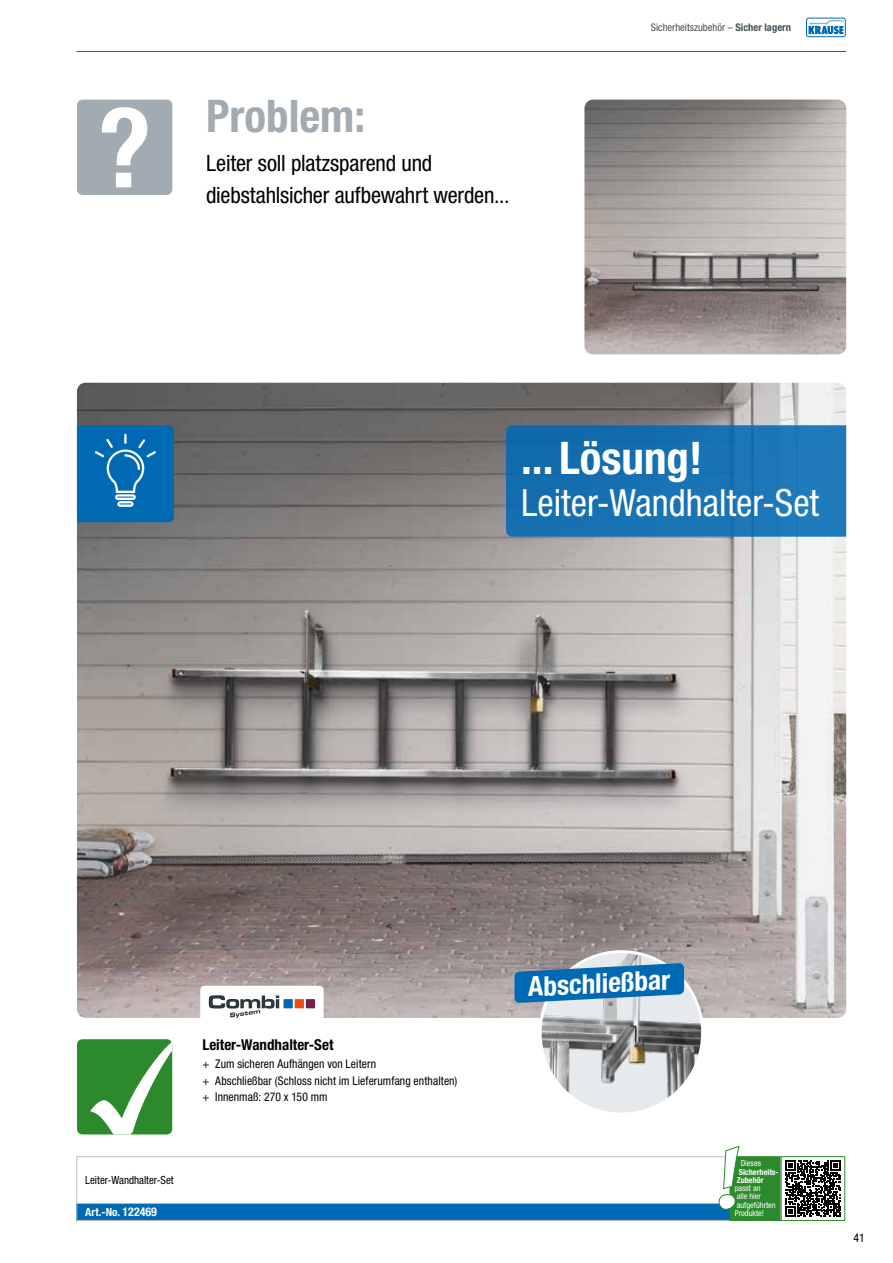
<style>
.page{position:relative;width:893px;height:1263px;background:#fff}
.page>*{position:absolute;margin:0;border:0;box-sizing:border-box;transform-origin:0 0}
.t1{font:700 condensed 45px "Helvetica Neue LTW1 G";color:#fff}
.t2{font:700 condensed 45px "Helvetica Neue LTW1 G";color:#a1abb1}
.t3{font:condensed 37.5px "Helvetica Neue LTW1 G";color:#fff}
.t4{font:700 condensed 27.3px "Helvetica Neue LTW1 G";color:#fff}
.t5{font:condensed 22.5px/31.2px "Helvetica Neue LTW1 G";letter-spacing:-.01em;color:#000}
.t6{font:700 condensed 15px "Helvetica Neue LTW1 G";color:#000}
.t7{font:condensed 12px/16.4px "Helvetica Neue LTW1 G";letter-spacing:.01em;color:#000}
.t8{font:condensed 11.25px "Helvetica Neue LTW1 G";color:#000}
.t9{font:700 condensed 11.25px "Helvetica Neue LTW1 G";color:#fff}
.t10{font:condensed 10.5px "Helvetica Neue LTW1 G";color:#455055}
.t11{font:condensed 8.25px/8.2px "Helvetica Neue LTW1 G";color:#fff}
.t12{font:700 condensed 8.25px/8.2px "Helvetica Neue LTW1 G";color:#fff}
.s1{font-weight:700}
.s2{font-size:12px}
</style>
<div class="page">
<svg style="left:806px;top:17px;width:40px;height:21px"></svg>
<svg style="left:806px;top:18px;width:40px;height:19px"></svg>
<hr style="left:77px;top:51px;width:769px;height:1px;background:#0069b4">
<img style="left:77px;top:383px;width:769px;height:635px">
<img style="left:584px;top:100px;width:262px;height:254px">
<svg style="left:506px;top:425px;width:340px;height:112px;background:#1872b2"></svg>
<div style="left:200px;top:986px;width:124px;height:50px;background:#fff;border-radius:4px"></div>
<div style="left:284px;top:999px;width:9px;height:9px;background:#0069b4"></div>
<div style="left:295px;top:999px;width:9px;height:9px;background:#e94e0f"></div>
<div style="left:306px;top:999px;width:9px;height:9px;background:#70214a"></div>
<svg style="left:209px;top:995px;width:70px;height:23px"></svg>
<div style="left:77px;top:100px;width:95px;height:95px;background:#a1abb1;border-radius:5px"></div>
<svg style="left:102px;top:107px;width:45px;height:80px"></svg>
<div style="left:77px;top:1039px;width:95px;height:95px;background:#2c8a2c;border-radius:5px"></div>
<svg style="left:90px;top:1039px;width:82px;height:95px"></svg>
<svg style="left:77px;top:425px;width:97px;height:97px;background:#1072b8"></svg>
<img style="left:540px;top:952px;width:163px;height:162px;border-radius:81px">
<div style="left:539px;top:950px;width:165px;height:165px;border:3px solid #fff;border-radius:50%"></div>
<svg style="left:514px;top:963px;width:170px;height:40px;background:#2d7eb9"></svg>
<svg style="left:78px;top:1157px;width:766px;height:46px"></svg>
<div style="left:730px;top:1157px;width:51px;height:63px;background:#2c8a2c"></div>
<div style="left:77px;top:1203px;width:653px;height:17px;background:#0069b4"></div>
<hr style="left:77px;top:1156px;width:653px;height:1px;background:#b8c1c6">
<hr style="left:77px;top:1157px;width:1px;height:46px;background:#b8c1c6">
<hr style="left:781px;top:1157px;width:1px;height:46px;background:#b8c1c6">
<hr style="left:77px;top:1203px;width:653px;height:1px;background:#b8c1c6">
<svg style="left:77px;top:1204px;width:1px;height:16px"></svg>
<hr style="left:77px;top:1220px;width:653px;height:1px;background:#b8c1c6">
<hr style="left:730px;top:1156px;width:51px;height:1px;background:#2c8a2c">
<hr style="left:781px;top:1156px;width:64px;height:1px;background:#2c8a2c">
<hr style="left:844px;top:1157px;width:1px;height:46px;background:#2c8a2c">
<hr style="left:730px;top:1220px;width:51px;height:1px;background:#2c8a2c">
<hr style="left:781px;top:1220px;width:64px;height:1px;background:#2c8a2c">
<svg style="left:781px;top:1160px;width:64px;height:60px"></svg>
<svg style="left:719px;top:1146px;width:20px;height:74px"></svg>
<h1 class="t2" style="left:206px;top:89px;width:160px">Problem:</h1>
<h3 class="t5" style="left:206px;top:148px;width:305px">Leiter soll platzsparend und diebstahlsicher aufbewahrt werden...</h3>
<p class="t10" style="left:651px;top:21px;width:142px">Sicherheitszubehör – <span class="s1">Sicher lagern</span></p>
<h1 class="t1" style="left:521px;top:431px;width:183px">... Lösung!</h1>
<h2 class="t3" style="left:521px;top:480px;width:299px">Leiter-Wandhalter-Set</h2>
<p class="t6" style="left:202px;top:1035px;width:133px">Leiter-Wandhalter-Set</p>
<p class="t7" style="left:202px;top:1056px;width:256px">+ Zum sicheren Aufhängen von Leitern<br>+ Abschließbar (Schloss nicht im Lieferumfang enthalten) + Innenmaß: 270 x 150 mm</p>
<p class="t8" style="left:85px;top:1173px;width:90px">Leiter-Wandhalter-Set</p>
<p class="t9" style="left:85px;top:1205px;width:73px">Art.-No. <span class="s2">122469</span></p>
<h3 class="t4" style="left:527px;top:970px;width:144px;rotate:-3deg">Abschließbar</h3>
<p class="t11" style="left:741px;top:1159px;width:22px">Dieses</p>
<p class="t12" style="left:737px;top:1167px;width:43px">Sicherheits-<br>Zubehör</p>
<p class="t11" style="left:735px;top:1184px;width:43px">passt an<br>alle hier aufgeführten<br>Produkte!</p>
<p class="t7" style="left:853px;top:1230px;width:13px">41</p>
</div>
